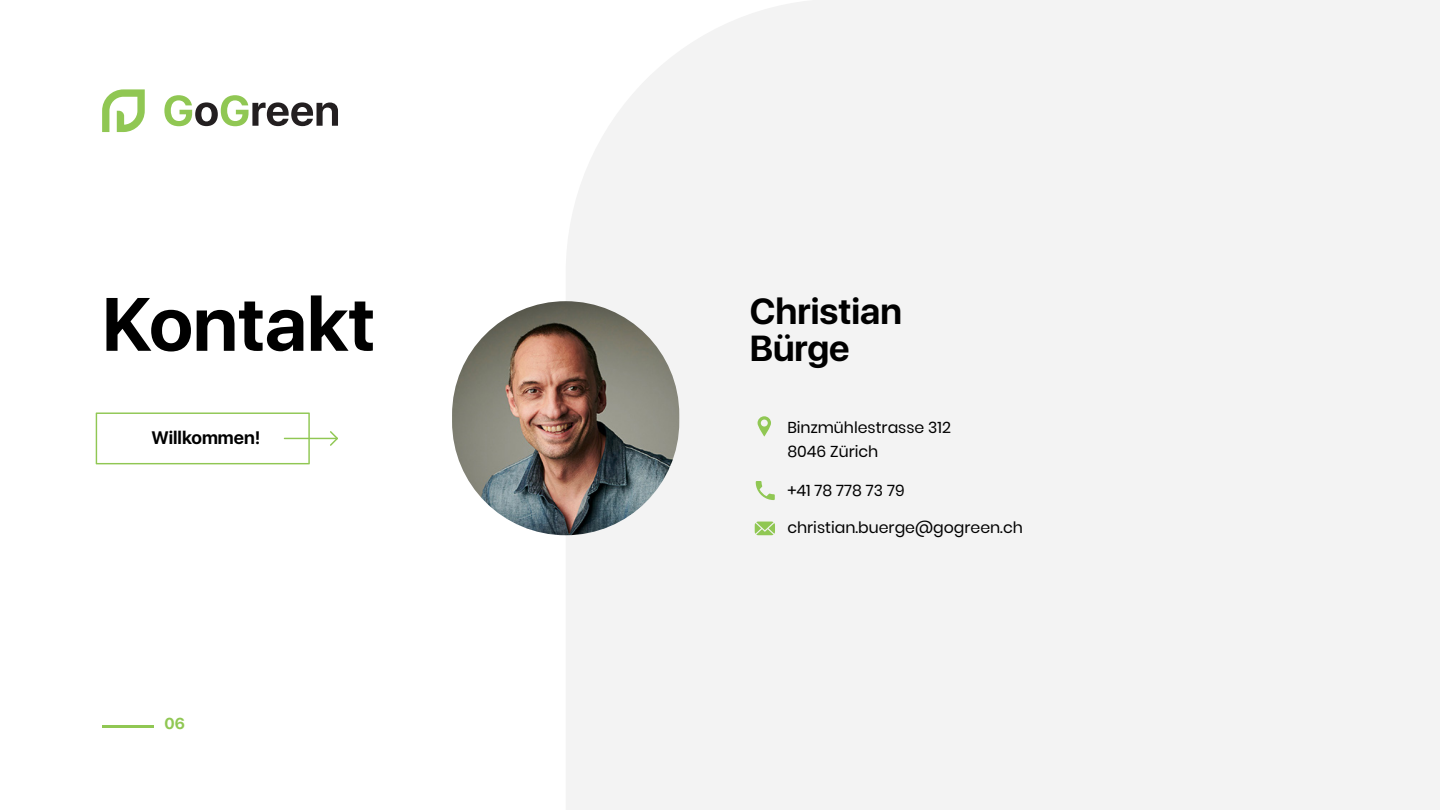
<style>
.page{position:relative;width:1440px;height:810px;background:#fff}
.page>*{position:absolute;margin:0;border:0;box-sizing:border-box;transform-origin:0 0}
.t1{font:700 75px "SFUI Display";color:#000}
.t2{font:700 36px/37.5px "SFUI Display";color:#000}
.t3{font:700 18px "SFUI Display";color:#000}
.t4{font:15.75px/24px "Poppins";color:#000}
.t5{font:700 15.75px "SFUI Display";color:#90c753}
</style>
<div class="page">
<div style="left:566px;top:0;width:874px;height:810px;background:#f3f3f3"></div>
<img style="left:452px;top:301px;width:227px;height:234px;border-radius:114px">
<hr style="left:102px;top:725px;width:52px;height:3px;background:#90c753">
<svg style="left:164px;top:95px;width:174px;height:31px"></svg>
<svg style="left:102px;top:89px;width:43px;height:43px"></svg>
<svg style="left:96px;top:413px;width:214px;height:51px"></svg>
<hr style="left:284px;top:438px;width:52px;height:1px;background:#90c753">
<svg style="left:330px;top:431px;width:8px;height:15px"></svg>
<svg style="left:756px;top:481px;width:19px;height:19px"></svg>
<svg style="left:755px;top:522px;width:20px;height:13px"></svg>
<svg style="left:758px;top:416px;width:13px;height:21px"></svg>
<h1 class="t1" style="left:102px;top:271px;width:275px">Kontakt</h1>
<p class="t3" style="left:151px;top:425px;width:111px">Willkommen!</p>
<p class="t5" style="left:164px;top:712px;width:22px">06</p>
<h2 class="t2" style="left:750px;top:294px;width:154px">Christian<br>Bürge</h2>
<p class="t4" style="left:787px;top:416px;width:165px">Binzmühlestrasse 312<br>8046 Zürich</p>
<p class="t4" style="left:787px;top:479px;width:119px">+41 78 778 73 79</p>
<p class="t4" style="left:787px;top:516px;width:237px">christian.buerge@gogreen.ch</p>
</div>
